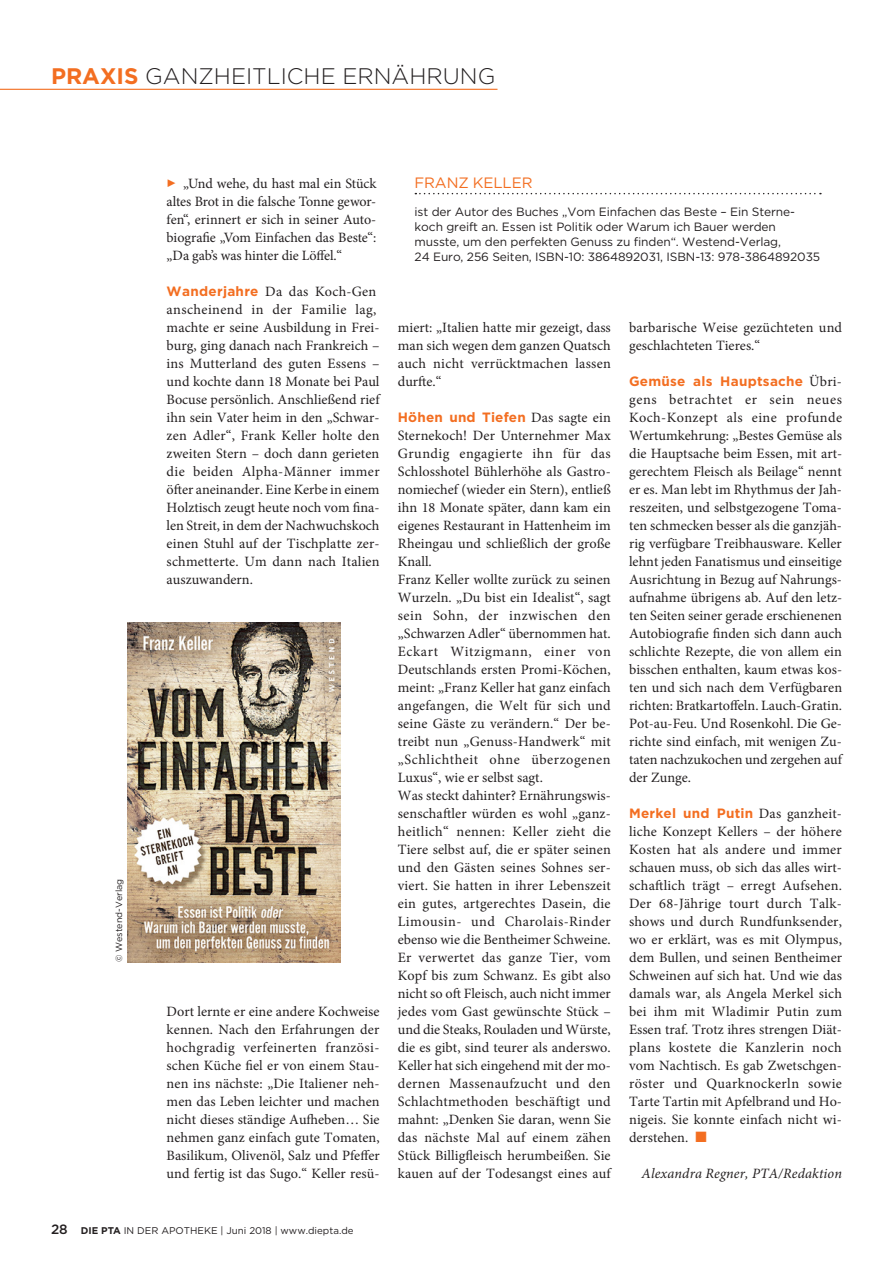
<style>
.page{position:relative;width:893px;height:1263px;background:#fff}
.page>*{position:absolute;margin:0;border:0;box-sizing:border-box;transform-origin:0 0}
.t1{font:300 22.5px "Gotham";color:#231f20}
.t2{font:15px "Gotham";letter-spacing:-.01em;color:#f36e21}
.t3{font:14.25px/18px "Minion Pro";letter-spacing:.005em;color:#231f20;text-align:justify}
.t4{font:italic 14.25px "Minion Pro";letter-spacing:.01em;color:#231f20}
.t5{font:700 13.5px "Gotham";letter-spacing:.015em;color:#f36e21}
.t6{font:12px/15px "Gotham";letter-spacing:-.01em;color:#231f20}
.t7{font:9.75px "Gotham";color:#231f20}
.t8{font:9px "Gotham";color:#231f20}
.s1{font-weight:700;color:#f36e21}
.s2{font-family:"Gotham";font-weight:700;font-size:13.5px;color:#f36e21}
.s3{font-family:"Minion Pro";font-weight:400;font-size:14.25px;color:#231f20}
.s4{color:#f36e21}
.s5{font-weight:500;font-size:13.5px}
.s6{font-weight:700}
</style>
<div class="page">
<svg style="left:415px;top:193px;width:406px;height:1px"></svg>
<img style="left:127px;top:623px;width:213px;height:339px">
<hr style="left:0;top:89px;width:497px;height:1px;background:#f36e21">
<h1 class="t1" style="left:51px;top:62px;width:446px"><span class="s1">PRAXIS</span> GANZHEITLICHE ERNÄHRUNG</h1>
<p class="t8" style="left:113px;top:962px;width:85px;rotate:-90deg">© Westend-Verlag</p>
<p class="t3" style="left:167px;top:175px;width:211px;text-indent:17px">„Und wehe, du hast mal ein Stück altes Brot in die falsche Tonne gewor&shy;fen“, erinnert er sich in seiner Auto&shy;biografie „Vom Einfachen das Beste“: „Da gab’s was hinter die Löffel.“</p>
<p class="t3" style="left:167px;top:283px;width:215px;text-align:left"><span class="s2">Wanderjahre</span> Da das Koch-Gen anscheinend in der Familie lag, machte er seine Ausbildung in Frei&shy;burg, ging danach nach Frankreich – ins Mutterland des guten Essens – und kochte dann 18 Monate bei Paul Bocuse persönlich. Anschließend rief ihn sein Vater heim in den „Schwar&shy;zen Adler“, Frank Keller holte den zweiten Stern – doch dann gerieten die beiden Alpha-Männer immer öfter aneinander. Eine Kerbe in einem Holztisch zeugt heute noch vom fina&shy;len Streit, in dem der Nachwuchskoch einen Stuhl auf der Tischplatte zer&shy;schmetterte. Um dann nach Italien auszuwandern.</p>
<p class="t3" style="left:167px;top:1003px;width:215px">Dort lernte er eine andere Kochweise kennen. Nach den Erfahrungen der hochgradig verfeinerten französi&shy;schen Küche fiel er von einem Stau&shy;nen ins nächste: „Die Italiener neh&shy;men das Leben leichter und machen nicht dieses ständige Aufheben… Sie nehmen ganz einfach gute Tomaten, Basilikum, Olivenöl, Salz und Pfeffer und fertig ist das Sugo.“ Keller resü-</p>
<p class="t2" style="left:415px;top:173px;width:119px">FRANZ KELLER</p>
<p class="t6" style="left:415px;top:204px;width:407px">ist der Autor des Buches „Vom Einfachen das Beste – Ein Sterne&shy;koch greift an. Essen ist Politik oder Warum ich Bauer werden musste, um den perfekten Genuss zu finden“. Westend-Verlag,<br>24 Euro, 256 Seiten, ISBN-10: 3864892031, ISBN-13: 978-3864892035</p>
<p class="t3" style="left:398px;top:319px;width:215px">miert: „Italien hatte mir gezeigt, dass man sich wegen dem ganzen Quatsch auch nicht verrücktmachen lassen durfte.“</p>
<p class="t5" style="left:398px;top:408px;width:214px">Höhen und Tiefen <span class="s3">Das sagte ein</span></p>
<p class="t3" style="left:398px;top:427px;width:215px;text-align:left">Sternekoch! Der Unternehmer Max Grundig engagierte ihn für das Schlosshotel Bühlerhöhe als Gastro&shy;nomiechef (wieder ein Stern), entließ ihn 18 Monate später, dann kam ein eigenes Restaurant in Hattenheim im Rheingau und schließlich der große Knall.<br>Franz Keller wollte zurück zu seinen Wurzeln. „Du bist ein Idealist“, sagt sein Sohn, der inzwischen den „Schwarzen Adler“ übernommen hat.<br>Eckart Witzigmann, einer von Deutschlands ersten Promi-Köchen, meint: „Franz Keller hat ganz einfach angefangen, die Welt für sich und seine Gäste zu verändern.“ Der be&shy;treibt nun „Genuss-Handwerk“ mit „Schlichtheit ohne überzogenen Luxus“, wie er selbst sagt.<br>Was steckt dahinter? Ernährungswis&shy;senschaftler würden es wohl „ganz&shy;heitlich“ nennen: Keller zieht die Tiere selbst auf, die er später seinen und den Gästen seines Sohnes ser&shy;viert. Sie hatten in ihrer Lebenszeit ein gutes, artgerechtes Dasein, die Limousin- und Charolais-Rinder ebenso wie die Bentheimer Schweine.<br>Er verwertet das ganze Tier, vom Kopf bis zum Schwanz. Es gibt also nicht so oft Fleisch, auch nicht immer jedes vom Gast gewünschte Stück – und die Steaks, Rouladen und Würste, die es gibt, sind teurer als anderswo.<br>Keller hat sich eingehend mit der mo&shy;dernen Massenaufzucht und den Schlachtmethoden beschäftigt und mahnt: „Denken Sie daran, wenn Sie das nächste Mal auf einem zähen Stück Billigfleisch herumbeißen. Sie kauen auf der Todesangst eines auf</p>
<p class="t3" style="left:629px;top:319px;width:215px">barbarische Weise gezüchteten und geschlachteten Tieres.“</p>
<p class="t5" style="left:629px;top:372px;width:214px">Gemüse als Hauptsache <span class="s3">Übri-</span></p>
<p class="t3" style="left:629px;top:391px;width:215px">gens betrachtet er sein neues Koch-Konzept als eine profunde Wertumkehrung: „Bestes Gemüse als die Hauptsache beim Essen, mit art&shy;gerechtem Fleisch als Beilage“ nennt er es. Man lebt im Rhythmus der Jah&shy;reszeiten, und selbstgezogene Toma&shy;ten schmecken besser als die ganzjäh&shy;rig verfügbare Treibhausware. Keller lehnt jeden Fanatismus und einseitige Ausrichtung in Bezug auf Nahrungs&shy;aufnahme übrigens ab. Auf den letz&shy;ten Seiten seiner gerade erschienenen Autobiografie finden sich dann auch schlichte Rezepte, die von allem ein bisschen enthalten, kaum etwas kos&shy;ten und sich nach dem Verfügbaren richten: Bratkartoffeln. Lauch-Gratin.<br>Pot-au-Feu. Und Rosenkohl. Die Ge&shy;richte sind einfach, mit wenigen Zu&shy;taten nachzukochen und zergehen auf der Zunge.</p>
<p class="t5" style="left:629px;top:804px;width:213px">Merkel und Putin <span class="s3">Das ganzheit-</span></p>
<p class="t3" style="left:629px;top:823px;width:215px">liche Konzept Kellers – der höhere Kosten hat als andere und immer schauen muss, ob sich das alles wirt&shy;schaftlich trägt – erregt Aufsehen.<br>Der 68-Jährige tourt durch Talk&shy;shows und durch Rundfunksender, wo er erklärt, was es mit Olympus, dem Bullen, und seinen Bentheimer Schweinen auf sich hat. Und wie das damals war, als Angela Merkel sich bei ihm mit Wladimir Putin zum Essen traf. Trotz ihres strengen Diät&shy;plans kostete die Kanzlerin noch vom Nachtisch. Es gab Zwetschgen&shy;röster und Quarknockerln sowie Tarte Tartin mit Apfelbrand und Ho&shy;nigeis. Sie konnte einfach nicht wi&shy;derstehen. <span class="s4">■</span></p>
<p class="t4" style="left:641px;top:1164px;width:202px">Alexandra Regner, PTA/Redaktion</p>
<p class="t7" style="left:51px;top:1224px;width:304px"><span class="s5">28</span> <span class="s6">DIE PTA</span> IN DER APOTHEKE | Juni 2018 | www.diepta.de</p>
</div>
